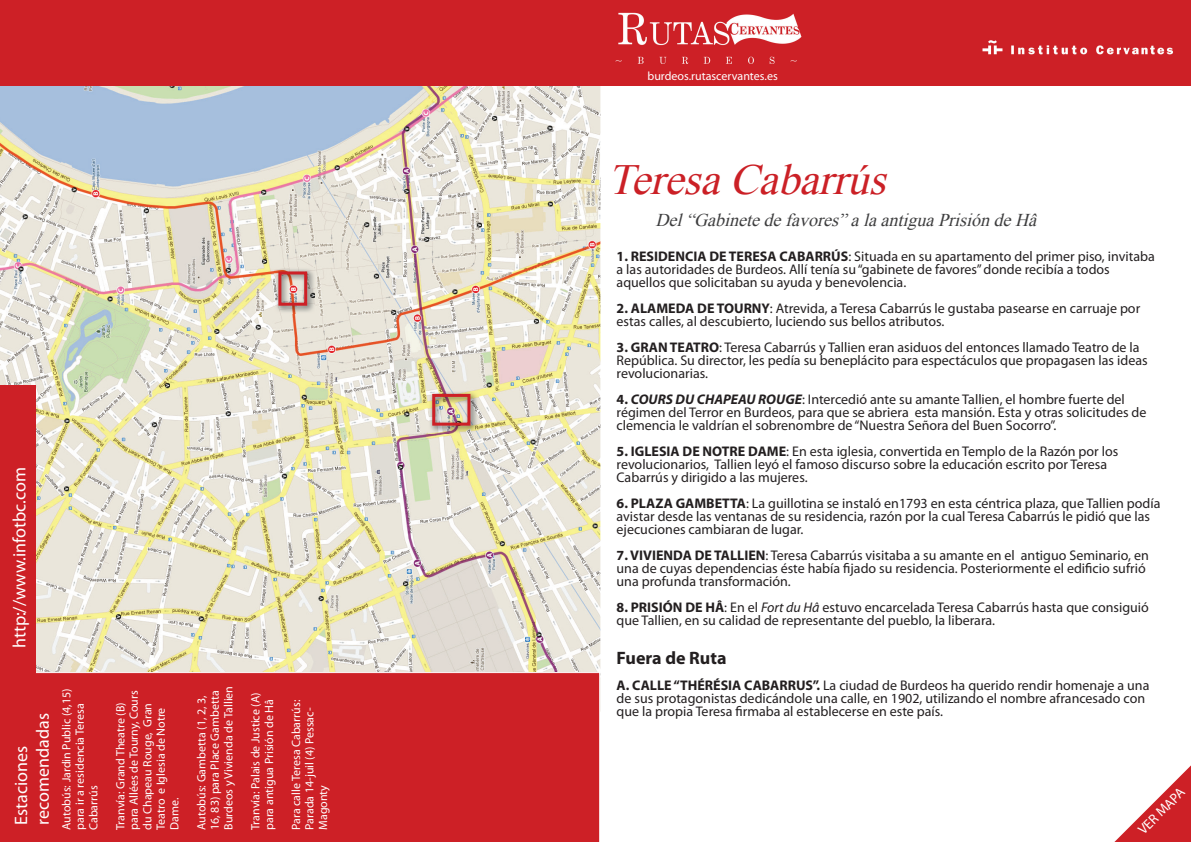
<style>
.page{position:relative;width:1191px;height:842px;background:#fff}
.page>*{position:absolute;margin:0;border:0;box-sizing:border-box;transform-origin:0 0}
.t1{font:italic 43px "Times New Roman";color:#cb2026}
.t2{font:18px/21.6px "Myriad Pro";color:#fff}
.t3{font:italic 18px "Times New Roman";color:#3e3e3f}
.t4{font:700 18px "Myriad Pro";color:#231f20}
.t5{font:14px/13px "Myriad Pro";color:#231f20}
.t6{font:14px "Myriad Pro";color:#fff}
.t7{font:12px/13.5px "Myriad Pro";color:#fff}
.s1{font-weight:700}
.s2{font-weight:700;font-style:italic}
.s3{font-style:italic}
</style>
<div class="page">
<img style="left:0;top:86px;width:600px;height:586px">
<div style="left:0;top:0;width:1191px;height:86px;background:#cd2026"></div>
<div style="left:36px;top:672px;width:564px;height:170px;background:#cd2026"></div>
<div style="left:0;top:385px;width:36px;height:457px;background:#cd2026"></div>
<svg style="left:1114px;top:765px;width:77px;height:77px"></svg>
<img style="left:615px;top:12px;width:187px;height:52px">
<img style="left:982px;top:40px;width:191px;height:15px">
<img style="left:428px;top:390px;width:50px;height:43px">
<div style="left:432px;top:394px;width:38px;height:32px;border:3px solid #cd2026"></div>
<img style="left:275px;top:268px;width:40px;height:45px">
<div style="left:278px;top:271px;width:29px;height:35px;border:3px solid #cd2026"></div>
<p class="t2" style="left:8px;top:648px;width:183px;rotate:-90deg">http://www.infotbc.com</p>
<p class="t2" style="left:10px;top:824px;width:113px;rotate:-90deg">Estaciones recomendadas</p>
<p class="t7" style="left:59px;top:830px;width:143px;rotate:-90deg">Autobús: Jardin Public (4,15) para ir a residencia Teresa<br>Cabarrús</p>
<p class="t7" style="left:113px;top:830px;width:141px;rotate:-90deg">Tranvía: Grand Theatre (B) para Allées de Tourny, Cours du Chapeau Rouge, Gran<br>Teatro e Iglesia de Notre<br>Dame.</p>
<p class="t7" style="left:194px;top:830px;width:145px;rotate:-90deg">Autobús: Gambetta (1, 2, 3,<br>16, 83) para Place Gambetta<br>Burdeos y Vivienda de Tallien</p>
<p class="t7" style="left:248px;top:830px;width:139px;rotate:-90deg">Tranvía: Palais de Justice (A) para antigua Prisión de Hâ</p>
<p class="t7" style="left:289px;top:830px;width:131px;rotate:-90deg">Para calle Teresa Cabarrús:<br>Parada 14-juil (4) Pessac-<br>Magonty</p>
<p class="t7" style="left:647px;top:69px;width:132px">burdeos.rutascervantes.es</p>
<h1 class="t1" style="left:607px;top:151px;width:293px">TeresaCabarrús</h1>
<p class="t3" style="left:655px;top:208px;width:388px">Del“Gabinetedefavores”alaantiguaPrisióndeHâ</p>
<p class="t5" style="left:616px;top:250px;width:540px"><span class="s1">1. RESIDENCIA DE TERESA CABARRÚS</span>: Situada en su apartamento del primer piso, invitaba a las autoridades de Burdeos. Allí tenía su “gabinete de favores” donde recibía a todos aquellos que solicitaban su ayuda y benevolencia.</p>
<p class="t5" style="left:616px;top:302px;width:525px"><span class="s1">2. ALAMEDA DE TOURNY</span>: Atrevida, a Teresa Cabarrús le gustaba pasearse en carruaje por estas calles, al descubierto, luciendo sus bellos atributos.</p>
<p class="t5" style="left:616px;top:341px;width:532px"><span class="s1">3. GRAN TEATRO</span>: Teresa Cabarrús y Tallien eran asiduos del entonces llamado Teatro de la<br>República. Su director, les pedía su beneplácito para espectáculos que propagasen las ideas revolucionarias.</p>
<p class="t5" style="left:616px;top:393px;width:531px"><span class="s1">4.</span> <span class="s2">COURS DU CHAPEAU ROUGE</span>: Intercedió ante su amante Tallien, el hombre fuerte del régimen del Terror en Burdeos, para que se abriera esta mansión. Esta y otras solicitudes de clemencia le valdrían el sobrenombre de “Nuestra Señora del Buen Socorro”.</p>
<p class="t5" style="left:616px;top:445px;width:503px"><span class="s1">5. IGLESIA DE NOTRE DAME</span>: En esta iglesia, convertida en Templo de la Razón por los revolucionarios, Tallien leyó el famoso discurso sobre la educación escrito por Teresa<br>Cabarrús y dirigido a las mujeres.</p>
<p class="t5" style="left:616px;top:497px;width:545px"><span class="s1">6. PLAZA GAMBETTA</span>: La guillotina se instaló en1793 en esta céntrica plaza, que Tallien podía avistar desde las ventanas de su residencia, razón por la cual Teresa Cabarrús le pidió que las ejecuciones cambiaran de lugar.</p>
<p class="t5" style="left:616px;top:549px;width:534px"><span class="s1">7. VIVIENDA DE TALLIEN</span>: Teresa Cabarrús visitaba a su amante en el antiguo Seminario, en una de cuyas dependencias éste había fijado su residencia. Posteriormente el edificio sufrió una profunda transformación.</p>
<p class="t5" style="left:616px;top:601px;width:534px"><span class="s1">8. PRISIÓN DE HÂ</span>: En el <span class="s3">Fort du Hâ</span> estuvo encarcelada Teresa Cabarrús hasta que consiguió que Tallien, en su calidad de representante del pueblo, la liberara.</p>
<p class="t4" style="left:616px;top:646px;width:111px">Fuera de Ruta</p>
<p class="t5" style="left:616px;top:679px;width:534px"><span class="s1">A. CALLE “THÉRÉSIA CABARRUS”.</span> La ciudad de Burdeos ha querido rendir homenaje a una de sus protagonistas dedicándole una calle, en 1902, utilizando el nombre afrancesado con que la propia Teresa firmaba al establecerse en este país.</p>
<p class="t6" style="left:1134px;top:826px;width:61px;rotate:-45deg">VER MAPA</p>
</div>
